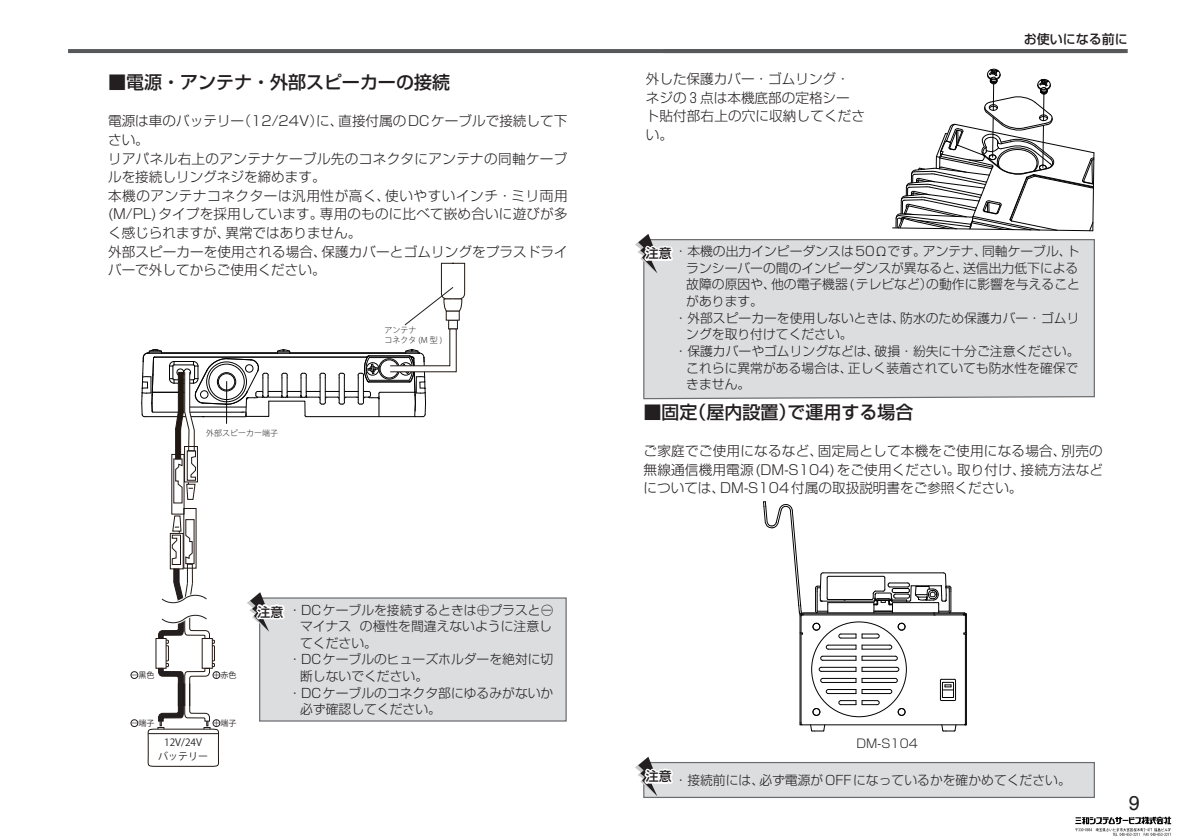
<style>
.page{position:relative;width:1191px;height:840px;background:#fff}
.page>*{position:absolute;margin:0;border:0;box-sizing:border-box;transform-origin:0 0}
.t1{font:20px "Helvetica";color:#231f20}
.t2{font:500 18px "Shin Go";color:#231f20}
.t3{font:300 13.6px/18.6px "Shin Go";letter-spacing:.005em;color:#231f20}
.t4{font:500 13px "Shin Go";color:#231f20}
.t5{font:300 12.8px "Shin Go";color:#231f20}
.t6{font:300 12px "Shin Go";color:#231f20}
.t7{font:10px/13.6px "Koz Go Pro";color:#231f20;text-align:center}
.t8{font:300 8px/10px "Koz Go Pro";color:#231f20}
.t9{font:8px "Koz Go Pro";color:#231f20}
.s1{font-weight:500;font-size:13px;color:#fff}
</style>
<div class="page">
<hr style="left:68px;top:49px;width:1059px;height:4px;background:#57585a">
<div style="left:643px;top:239px;width:452px;height:160px;background:#dcdddf"></div>
<svg style="left:635px;top:234px;width:40px;height:39px"></svg>
<div style="left:643px;top:761px;width:452px;height:36px;background:#dcdddf;border:1px solid #6c6d70"></div>
<svg style="left:635px;top:757px;width:40px;height:38px"></svg>
<hr style="left:933px;top:613px;width:31px;height:1px;background:#030303">
<hr style="left:799px;top:615px;width:1px;height:107px;background:#030303">
<hr style="left:800px;top:633px;width:1px;height:89px;background:#030303">
<hr style="left:862px;top:677px;width:33px;height:1px;background:#030303">
<hr style="left:822px;top:655px;width:34px;height:1px;background:#030303">
<hr style="left:822px;top:659px;width:34px;height:1px;background:#030303">
<svg style="left:855px;top:655px;width:7px;height:5px"></svg>
<hr style="left:821px;top:666px;width:35px;height:1px;background:#030303">
<hr style="left:821px;top:670px;width:35px;height:1px;background:#030303">
<svg style="left:855px;top:667px;width:7px;height:4px"></svg>
<hr style="left:822px;top:677px;width:34px;height:1px;background:#030303">
<hr style="left:822px;top:681px;width:34px;height:1px;background:#030303">
<svg style="left:855px;top:678px;width:7px;height:4px"></svg>
<svg style="left:825px;top:689px;width:67px;height:16px"></svg>
<hr style="left:862px;top:655px;width:33px;height:1px;background:#030303">
<svg style="left:894px;top:655px;width:4px;height:5px"></svg>
<hr style="left:862px;top:659px;width:33px;height:1px;background:#030303">
<svg style="left:820px;top:655px;width:3px;height:5px"></svg>
<hr style="left:862px;top:666px;width:35px;height:1px;background:#030303">
<hr style="left:862px;top:670px;width:35px;height:1px;background:#030303">
<svg style="left:825px;top:644px;width:67px;height:5px"></svg>
<svg style="left:894px;top:677px;width:4px;height:5px"></svg>
<hr style="left:862px;top:681px;width:33px;height:1px;background:#030303">
<svg style="left:818px;top:666px;width:4px;height:5px"></svg>
<hr style="left:802px;top:724px;width:162px;height:1px;background:#030303">
<svg style="left:809px;top:724px;width:16px;height:7px"></svg>
<svg style="left:963px;top:612px;width:4px;height:113px"></svg>
<hr style="left:933px;top:614px;width:30px;height:1px;background:#030303">
<div style="left:897px;top:707px;width:8px;height:8px;border:1px solid #030303;border-radius:50%"></div>
<div style="left:812px;top:707px;width:8px;height:8px;border:1px solid #030303;border-radius:50%"></div>
<svg style="left:939px;top:678px;width:17px;height:23px"></svg>
<svg style="left:941px;top:724px;width:16px;height:7px"></svg>
<hr style="left:933px;top:612px;width:31px;height:1px;background:#030303">
<svg style="left:763px;top:501px;width:188px;height:137px"></svg>
<svg style="left:892px;top:68px;width:202px;height:164px"></svg>
<div style="left:380px;top:359px;width:19px;height:19px;border:1px solid #030303;border-radius:50%"></div>
<hr style="left:153px;top:411px;width:89px;height:1px;background:#030303">
<hr style="left:147px;top:416px;width:57px;height:1px;background:#030303">
<hr style="left:155px;top:356px;width:212px;height:1px;background:#030303">
<hr style="left:369px;top:355px;width:41px;height:1px;background:#030303">
<hr style="left:306px;top:416px;width:109px;height:1px;background:#030303">
<div style="left:378px;top:358px;width:22px;height:21px;border:1px solid #030303;border-radius:50%"></div>
<hr style="left:369px;top:379px;width:40px;height:1px;background:#030303">
<hr style="left:369px;top:357px;width:40px;height:1px;background:#030303">
<hr style="left:380px;top:391px;width:35px;height:1px;background:#030303">
<hr style="left:152px;top:391px;width:35px;height:1px;background:#030303">
<hr style="left:148px;top:352px;width:271px;height:1px;background:#030303">
<hr style="left:369px;top:381px;width:41px;height:1px;background:#030303">
<svg style="left:141px;top:349px;width:22px;height:68px"></svg>
<svg style="left:389px;top:262px;width:76px;height:155px"></svg>
<div style="left:260px;top:597px;width:306px;height:123px;background:#dcdddf"></div>
<div style="left:259px;top:597px;width:308px;height:124px;border:1px solid #6c6d70"></div>
<svg style="left:247px;top:592px;width:40px;height:39px"></svg>
<div style="left:184px;top:508px;width:12px;height:60px;border:1px solid #211814"></div>
<div style="left:131px;top:719px;width:7px;height:7px;border:1px solid #231f20;border-radius:50%"></div>
<svg style="left:147px;top:515px;width:73px;height:251px"></svg>
<div style="left:213px;top:671px;width:7px;height:7px;border:1px solid #231f20;border-radius:50%"></div>
<div style="left:131px;top:671px;width:7px;height:7px;border:1px solid #231f20;border-radius:50%"></div>
<svg style="left:169px;top:349px;width:212px;height:154px"></svg>
<hr style="left:189px;top:372px;width:1px;height:39px;background:#211814">
<hr style="left:184px;top:372px;width:1px;height:39px;background:#211814">
<img style="left:1075px;top:816px;width:97px;height:20px">
<p class="t2" style="left:108px;top:70px;width:343px">■電源・アンテナ・外部スピーカーの接続</p>
<p class="t3" style="left:108px;top:111px;width:461px">電源は車のバッテリー（12/24V）に、直接付属のDCケーブルで接続して下さい。<br>リアパネル右上のアンテナケーブル先のコネクタにアンテナの同軸ケーブルを接続しリングネジを締めます。<br>本機のアンテナコネクターは汎用性が高く、使いやすいインチ・ミリ両用(M/PL)タイプを採用しています。専用のものに比べて嵌め合いに遊びが多く感じられますが、異常ではありません。<br>外部スピーカーを使用される場合、保護カバーとゴムリングをプラスドライバーで外してからご使用ください。</p>
<p class="t8" style="left:206px;top:427px;width:74px">外部スピーカー端子</p>
<p class="t8" style="left:384px;top:325px;width:59px">アンテナ<br>コネクタ (M 型 )</p>
<p class="t9" style="left:130px;top:669px;width:25px">－黒色</p>
<p class="t9" style="left:212px;top:669px;width:25px">＋赤色</p>
<p class="t9" style="left:130px;top:717px;width:25px">－端子</p>
<p class="t9" style="left:212px;top:717px;width:25px">＋端子</p>
<p class="t7" style="left:158px;top:735px;width:51px">12V/24Vバッテリー</p>
<p class="t5" style="left:258px;top:601px;width:297px"><span class="s1">注意</span>・DCケーブルを接続するときは＋プラスと－</p>
<p class="t5" style="left:300px;top:617px;width:253px">マイナス の極性を間違えないように注意し</p>
<p class="t5" style="left:300px;top:634px;width:78px">てください。</p>
<p class="t5" style="left:288px;top:651px;width:266px">・DCケーブルのヒューズホルダーを絶対に切</p>
<p class="t5" style="left:300px;top:667px;width:129px">断しないでください。</p>
<p class="t5" style="left:288px;top:684px;width:266px">・DCケーブルのコネクタ部にゆるみがないか</p>
<p class="t5" style="left:300px;top:700px;width:142px">必ず確認してください。</p>
<p class="t5" style="left:477px;top:601px;width:14px">○</p>
<p class="t5" style="left:541px;top:601px;width:14px">○</p>
<p class="t3" style="left:646px;top:69px;width:221px">外した保護カバー・ゴムリング・ネジの３点は本機底部の定格シート貼付部右上の穴に収納してください。</p>
<p class="t4" style="left:1023px;top:30px;width:106px">お使いになる前に</p>
<p class="t5" style="left:646px;top:243px;width:435px"><span class="s1">注意</span>・本機の出力インピーダンスは50Ωです。アンテナ、同軸ケーブル、ト</p>
<p class="t5" style="left:686px;top:259px;width:394px">ランシーバーの間のインピーダンスが異なると、送信出力低下による</p>
<p class="t5" style="left:686px;top:276px;width:395px">故障の原因や、他の電子機器(テレビなど）の動作に影響を与えること</p>
<p class="t5" style="left:686px;top:293px;width:78px">があります。</p>
<p class="t5" style="left:674px;top:309px;width:406px">・外部スピーカーを使用しないときは、防水のため保護カバー・ゴムリ</p>
<p class="t5" style="left:686px;top:326px;width:168px">ングを取り付けてください。</p>
<p class="t5" style="left:674px;top:342px;width:406px">・保護カバーやゴムリングなどは、破損・紛失に十分ご注意ください。</p>
<p class="t5" style="left:686px;top:359px;width:393px">これらに異常がある場合は、正しく装着されていても防水性を確保で</p>
<p class="t5" style="left:686px;top:376px;width:65px">きません。</p>
<p class="t2" style="left:643px;top:400px;width:271px">■固定（屋内設置）で運用する場合</p>
<p class="t3" style="left:643px;top:440px;width:461px;text-align:justify">ご家庭でご使用になるなど、固定局として本機をご使用になる場合、別売の無線通信機用電源(DM-S104)をご使用ください。取り付け、接続方法などについては、DM-S104付属の取扱説明書をご参照ください。</p>
<p class="t6" style="left:856px;top:735px;width:63px">DM-S104</p>
<p class="t5" style="left:646px;top:771px;width:426px"><sup>注意</sup>・接続前には、必ず電源がOFFになっているかを確かめてください。</p>
<p class="t1" style="left:1128px;top:787px;width:13px">9</p>
</div>
